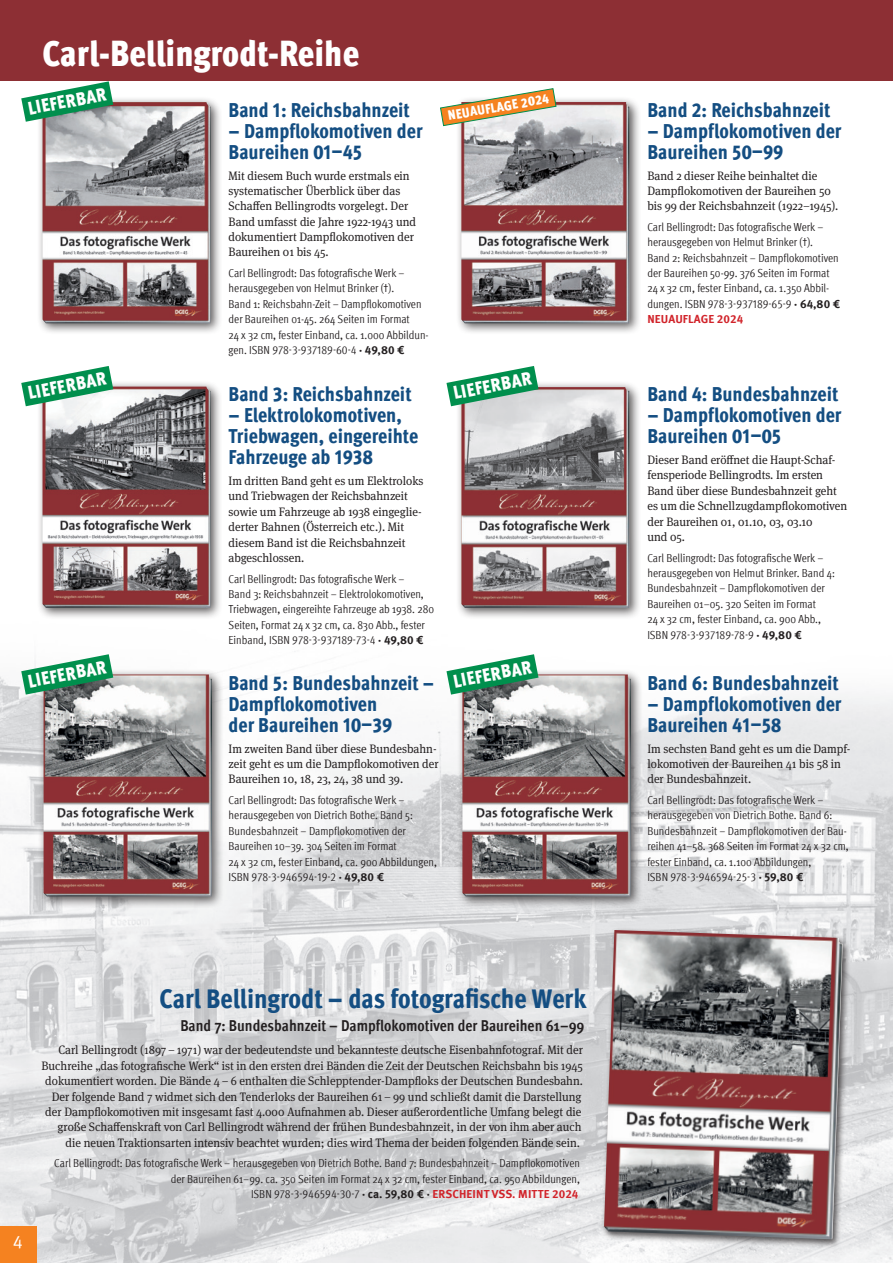
<style>
.page{position:relative;width:893px;height:1263px;background:#fff}
.page>*{position:absolute;margin:0;border:0;box-sizing:border-box;transform-origin:0 0}
.Sparte{font:900 condensed 36px "Meta Pro";color:#fff}
.Neuheit_Buchtitel_Meta{font:800 condensed 27px "Meta Pro";color:#144e82}
.VP_Buchtitel_Meta{font:800 condensed 20.25px/21px "Meta Pro";color:#144e82}
.t1{font:900 condensed 18.3px "Meta Pro";color:#fff}
.t2{font:18px "Meta Pro";color:#fff}
.Neuheit_SL_Meta{font:700 condensed 15.75px "Meta Pro";color:#231f20}
.t3{font:900 condensed 13.5px "Meta Pro";color:#fff}
.VP_FT_Meta{font:12.15px/15.3px "Meta Serif Pro";color:#231f20;scale:.95 1}
.VP_Stats_Meta{font:condensed 11.7px/15.3px "Meta Pro";color:#231f20}
.s1{font-weight:700;font-stretch:normal}
.s2{font-weight:700;font-stretch:normal;color:#d1232a}
</style>
<div class="page">
<img style="left:0;top:651px;width:893px;height:612px">
<div style="left:0;top:1227px;width:36px;height:36px;background:#f58220"></div>
<div style="left:0;top:0;width:893px;height:81px;background:#8d2f34"></div>
<div style="left:37px;top:96px;width:186px;height:239px;background:#231f20;opacity:.75"></div>
<img style="left:43px;top:102px;width:168px;height:221px">
<div style="left:455px;top:96px;width:187px;height:239px;background:#231f20;opacity:.75"></div>
<img style="left:461px;top:102px;width:168px;height:221px">
<div style="left:37px;top:380px;width:186px;height:240px;background:#231f20;opacity:.75"></div>
<img style="left:43px;top:387px;width:168px;height:221px">
<div style="left:38px;top:668px;width:186px;height:240px;background:#231f20;opacity:.75"></div>
<img style="left:44px;top:674px;width:168px;height:222px">
<div style="left:456px;top:668px;width:187px;height:240px;background:#231f20;opacity:.75"></div>
<img style="left:462px;top:674px;width:169px;height:222px">
<div style="left:455px;top:381px;width:187px;height:239px;background:#231f20;opacity:.75"></div>
<img style="left:461px;top:387px;width:168px;height:221px">
<div style="left:601px;top:927px;width:250px;height:321px;background:#231f20;opacity:.75"></div>
<img style="left:604px;top:930px;width:239px;height:309px">
<svg style="left:21px;top:366px;width:92px;height:40px"></svg>
<svg style="left:21px;top:81px;width:92px;height:41px"></svg>
<svg style="left:21px;top:654px;width:92px;height:41px"></svg>
<svg style="left:446px;top:366px;width:92px;height:40px"></svg>
<svg style="left:446px;top:654px;width:92px;height:41px"></svg>
<svg style="left:440px;top:88px;width:117px;height:38px"></svg>
<p class="Sparte" style="left:43px;top:25px;width:318px">Carl-Bellingrodt-Reihe</p>
<p class="VP_Buchtitel_Meta" style="left:229px;top:98px;width:183px">Band 1: Reichsbahnzeit</p>
<p class="VP_Buchtitel_Meta" style="left:229px;top:119px;width:196px">– Dampflokomotiven der<br>Baureihen 01–45</p>
<p class="VP_FT_Meta" style="left:229px;top:167px;width:199px">Mit diesem Buch wurde erstmals ein systematischer Überblick über das Schaffen Bellingrodts vorgelegt. Der Band umfasst die Jahre 1922-1943 und dokumentiert Dampflokomotiven der Baureihen 01 bis 45.</p>
<p class="VP_Stats_Meta" style="left:229px;top:265px;width:202px">Carl Bellingrodt: Das fotografische Werk – herausgegeben von Helmut Brinker (†).<br>Band 1: Reichsbahn-Zeit – Dampflokomotiven der Baureihen 01-45. 264 Seiten im Format<br>24 x 32 cm, fester Einband, ca. 1.000 Abbildun&shy;gen. ISBN 978-3-937189-60-4 <span class="s1">· 49,80 €</span></p>
<p class="t1" style="left:25px;top:94px;width:81px;rotate:-11deg">LIEFERBAR</p>
<p class="t1" style="left:25px;top:379px;width:81px;rotate:-11deg">LIEFERBAR</p>
<p class="t1" style="left:25px;top:667px;width:81px;rotate:-11deg">LIEFERBAR</p>
<p class="VP_Buchtitel_Meta" style="left:229px;top:383px;width:185px">Band 3: Reichsbahnzeit</p>
<p class="VP_Buchtitel_Meta" style="left:229px;top:404px;width:191px">– Elektrolokomotiven,<br>Triebwagen, eingereihte<br>Fahrzeuge ab 1938</p>
<p class="VP_FT_Meta" style="left:229px;top:473px;width:207px">Im dritten Band geht es um Elektroloks und Triebwagen der Reichsbahnzeit sowie um Fahrzeuge ab 1938 eingeglie&shy;derter Bahnen (Österreich etc.). Mit diesem Band ist die Reichsbahnzeit abgeschlossen.</p>
<p class="VP_Stats_Meta" style="left:229px;top:570px;width:207px">Carl Bellingrodt: Das fotografische Werk –<br>Band 3: Reichsbahnzeit – Elektrolokomotiven, Triebwagen, eingereihte Fahrzeuge ab 1938. 280<br>Seiten, Format 24 x 32 cm, ca. 830 Abb., fester Einband, ISBN 978-3-937189-73-4 <span class="s1">· 49,80 €</span></p>
<p class="VP_Buchtitel_Meta" style="left:229px;top:671px;width:207px">Band 5: Bundesbahnzeit –<br>Dampflokomotiven<br>der Baureihen 10–39</p>
<p class="VP_FT_Meta" style="left:229px;top:740px;width:223px">Im zweiten Band über diese Bundesbahn&shy;zeit geht es um die Dampf-lokomotiven der<br>Baureihen 10, 18, 23, 24, 38 und 39.</p>
<p class="VP_Stats_Meta" style="left:229px;top:792px;width:210px">Carl Bellingrodt: Das fotografische Werk – herausgegeben von Dietrich Bothe. Band 5:<br>Bundesbahnzeit – Dampflokomotiven der Baureihen 10–39. 304 Seiten im Format<br>24 x 32 cm, fester Einband, ca. 900 Abbildungen, ISBN 978-3-946594-19-2 <span class="s1">· 49,80 €</span></p>
<p class="t3" style="left:446px;top:105px;width:104px;rotate:-10deg">NEUAUFLAGE 2024</p>
<p class="t1" style="left:451px;top:379px;width:81px;rotate:-11deg">LIEFERBAR</p>
<p class="t1" style="left:451px;top:667px;width:81px;rotate:-11deg">LIEFERBAR</p>
<p class="t2" style="left:13px;top:1228px;width:12px">4</p>
<p class="Neuheit_Buchtitel_Meta" style="left:159px;top:977px;width:429px">Carl Bellingrodt – das fotografische Werk</p>
<p class="Neuheit_SL_Meta" style="left:180px;top:1013px;width:406px">Band 7: Bundesbahnzeit – Dampflokomotiven der Baureihen 61–99</p>
<p class="VP_FT_Meta" style="left:41px;top:1042px;width:572px;text-align:right">Carl Bellingrodt (1897 – 1971) war der bedeutendste und bekannteste deutsche Eisenbahnfotograf. Mit der Buchreihe „das fotografische Werk“ ist in den ersten drei Bänden die Zeit der Deutschen Reichsbahn bis 1945 dokumentiert worden. Die Bände 4 – 6 enthalten die Schlepptender-Dampfloks der Deutschen Bundesbahn.<br>Der folgende Band 7 widmet sich den Tenderloks der Baureihen 61 – 99 und schließt damit die Darstellung der Dampflokomotiven mit insgesamt fast 4.000 Aufnahmen ab. Dieser außerordentliche Umfang belegt die große Schaffenskraft von Carl Bellingrodt während der frühen Bundesbahnzeit, in der von ihm aber auch die neuen Traktionsarten intensiv beachtet wurden; dies wird Thema der beiden folgenden Bände sein.</p>
<p class="VP_Stats_Meta" style="left:54px;top:1155px;width:527px;text-align:right">Carl Bellingrodt: Das fotografische Werk – herausgegeben von Dietrich Bothe. Band 7: Bundesbahnzeit – Dampflokomotiven der Baureihen 61–99. ca. 350 Seiten im Format 24 x 32 cm, fester Einband, ca. 950 Abbildungen,<br>ISBN 978-3-946594-30-7 <span class="s1">· ca. 59,80 € ·</span> <span class="s2">ERSCHEINT VSS. MITTE 2024</span></p>
<p class="VP_Buchtitel_Meta" style="left:647px;top:98px;width:185px">Band 2: Reichsbahnzeit</p>
<p class="VP_Buchtitel_Meta" style="left:647px;top:119px;width:196px">– Dampflokomotiven der<br>Baureihen 50–99</p>
<p class="VP_FT_Meta" style="left:647px;top:167px;width:203px">Band 2 dieser Reihe beinhaltet die<br>Dampflokomotiven der Baureihen 50 bis 99 der Reichsbahnzeit (1922–1945).</p>
<p class="VP_Stats_Meta" style="left:647px;top:218px;width:194px">Carl Bellingrodt: Das fotografische Werk – herausgegeben von Helmut Brinker (†).<br>Band 2: Reichsbahnzeit – Dampflokomotiven der Baureihen 50-99. 376 Seiten im Format 24 x 32 cm, fester Einband, ca. 1.350 Abbil&shy;dungen. ISBN 978-3-937189-65-9 <span class="s1">· 64,80 € </span><span class="s2">NEUAUFLAGE 2024</span></p>
<p class="VP_Buchtitel_Meta" style="left:647px;top:383px;width:192px">Band 4: Bundesbahnzeit</p>
<p class="VP_Buchtitel_Meta" style="left:647px;top:404px;width:196px">– Dampflokomotiven der<br>Baureihen 01–05</p>
<p class="VP_FT_Meta" style="left:647px;top:451px;width:212px">Dieser Band eröffnet die Haupt-Schaf&shy;fensperiode Bellingrodts. Im ersten<br>Band über diese Bundesbahnzeit geht es um die Schnellzugdampf-lokomotiven der Baureihen 01, 01.10, 03, 03.10<br>und 05.</p>
<p class="VP_Stats_Meta" style="left:647px;top:549px;width:189px">Carl Bellingrodt: Das fotografische Werk – herausgegeben von Helmut Brinker. Band 4:<br>Bundesbahnzeit – Dampflokomotiven der Baureihen 01–05. 320 Seiten im Format<br>24 x 32 cm, fester Einband, ca. 900 Abb., ISBN 978-3-937189-78-9 <span class="s1">· 49,80 €</span></p>
<p class="VP_Buchtitel_Meta" style="left:647px;top:671px;width:193px">Band 6: Bundesbahnzeit</p>
<p class="VP_Buchtitel_Meta" style="left:647px;top:692px;width:196px">– Dampflokomotiven der<br>Baureihen 41–58</p>
<p class="VP_FT_Meta" style="left:647px;top:740px;width:215px">Im sechsten Band geht es um die Dampf&shy;lokomotiven der Baureihen 41 bis 58 in der Bundesbahnzeit.</p>
<p class="VP_Stats_Meta" style="left:647px;top:792px;width:203px">Carl Bellingrodt: Das fotografische Werk – herausgegeben von Dietrich Bothe. Band 6:<br>Bundesbahnzeit – Dampflokomotiven der Bau&shy;reihen 41–58. 368 Seiten im Format 24 x 32 cm, fester Einband, ca. 1.100 Abbildungen,<br>ISBN 978-3-946594-25-3 <span class="s1">· 59,80 €</span></p>
</div>
